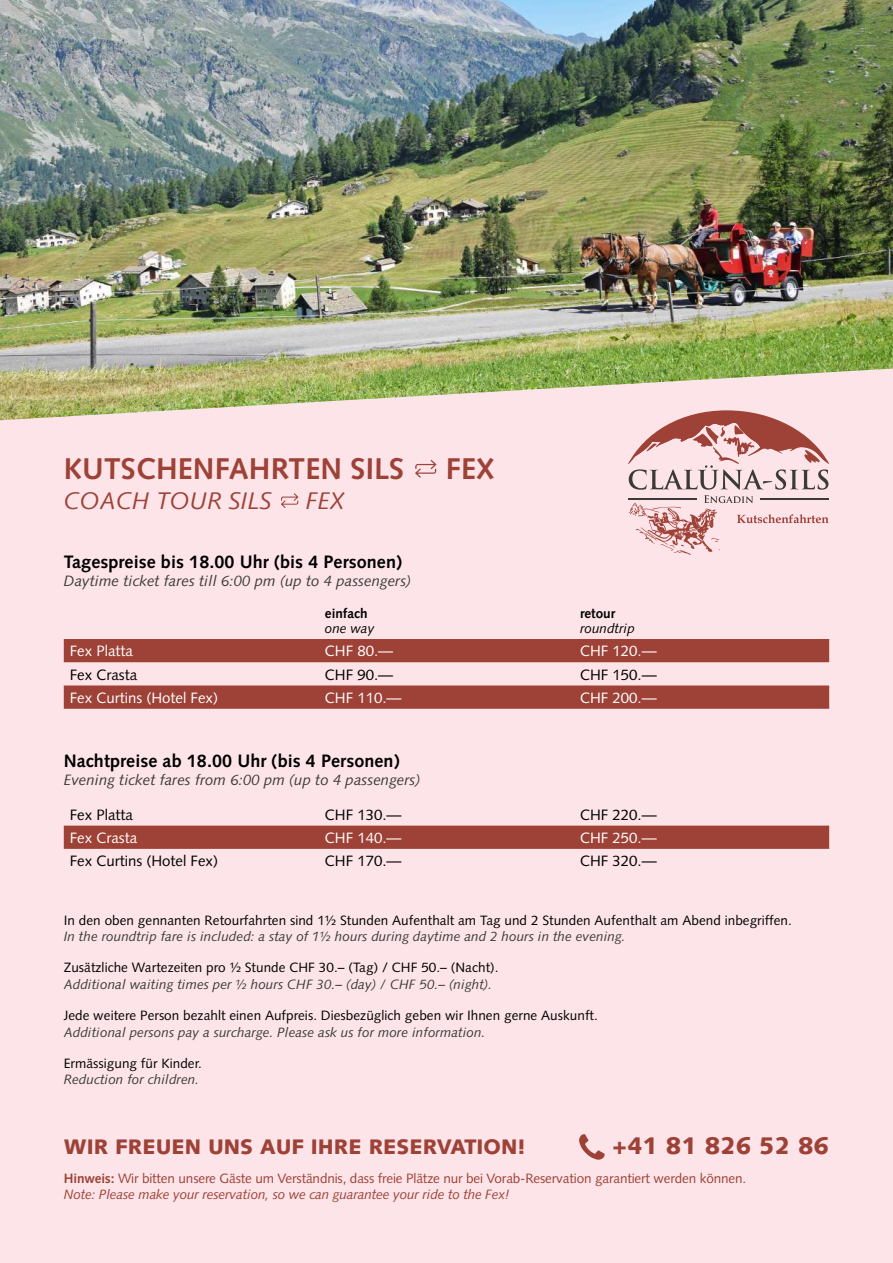
<style>
.page{position:relative;width:893px;height:1263px;background:#fce4e8}
.page>*{position:absolute;margin:0;border:0;box-sizing:border-box;transform-origin:0 0}
.t1{font:700 30px "Syntax LT Std";letter-spacing:.005em;color:#9e4137}
.t2{font:italic 24px "Syntax LT Std";letter-spacing:.005em;color:#9e4137}
.t3{font:900 24px "Syntax LT Std";color:#9e4137}
.t4{font:900 21px "Syntax LT Std";letter-spacing:.005em;color:#9e4137}
.t5{font:700 18px "Syntax LT Std";letter-spacing:.005em;color:#000}
.t6{font:italic 15px "Syntax LT Std";letter-spacing:.005em;color:#3a3a39}
.t7{font:15px "Syntax LT Std";color:#fff}
.t8{font:15px "Syntax LT Std";color:#000}
.t9{font:13.5px "Syntax LT Std";letter-spacing:.005em;color:#000}
.t10{font:italic 13.5px "Syntax LT Std";letter-spacing:.005em;color:#3a3a39}
.t11{font:13.5px/16.2px "Syntax LT Std";letter-spacing:-.01em;color:#9e4137}
.t12{font:italic 13.5px "Syntax LT Std";color:#000}
.t13{font:700 13.5px "Syntax LT Std";color:#000}
.s1{font-weight:700}
.s2{font-style:italic}
</style>
<div class="page">
<img style="left:0;top:0;width:893px;height:420px">
<svg style="left:628px;top:410px;width:201px;height:145px"></svg>
<svg style="left:64px;top:639px;width:765px;height:70px;fill:#9e4137"></svg>
<div style="left:64px;top:826px;width:765px;height:23px;background:#9e4137"></div>
<svg style="left:579px;top:1134px;width:26px;height:26px"></svg>
<svg style="left:415px;top:460px;width:21px;height:18px"></svg>
<svg style="left:281px;top:493px;width:17px;height:15px"></svg>
<h1 class="t1" style="left:64px;top:452px;width:342px">KUTSCHENFAHRTEN SILS</h1>
<h1 class="t1" style="left:446px;top:452px;width:50px">FEX</h1>
<h2 class="t2" style="left:64px;top:487px;width:210px">COACH TOUR SILS</h2>
<h2 class="t2" style="left:306px;top:487px;width:40px">FEX</h2>
<h3 class="t5" style="left:64px;top:551px;width:340px">Tagespreise bis 18.00 Uhr (bis 4 Personen)</h3>
<p class="t6" style="left:64px;top:572px;width:349px">Daytime ticket fares till 6:00 pm (up to 4 passengers)</p>
<p class="t13" style="left:325px;top:606px;width:44px">einfach</p>
<p class="t12" style="left:325px;top:620px;width:51px">one way</p>
<p class="t13" style="left:580px;top:606px;width:37px">retour</p>
<p class="t12" style="left:580px;top:620px;width:56px">roundtrip</p>
<p class="t7" style="left:70px;top:642px;width:65px">Fex Platta</p>
<p class="t7" style="left:325px;top:642px;width:70px">CHF 80.—</p>
<p class="t7" style="left:580px;top:642px;width:78px">CHF 120.—</p>
<p class="t8" style="left:70px;top:665px;width:69px">Fex Crasta</p>
<p class="t8" style="left:325px;top:665px;width:70px">CHF 90.—</p>
<p class="t8" style="left:580px;top:665px;width:78px">CHF 150.—</p>
<p class="t7" style="left:70px;top:689px;width:150px">Fex Curtins (Hotel Fex)</p>
<p class="t7" style="left:325px;top:689px;width:78px">CHF 110.—</p>
<p class="t7" style="left:580px;top:689px;width:78px">CHF 200.—</p>
<h3 class="t5" style="left:64px;top:750px;width:337px">Nachtpreise ab 18.00 Uhr (bis 4 Personen)</h3>
<p class="t6" style="left:64px;top:771px;width:358px">Evening ticket fares from 6:00 pm (up to 4 passengers)</p>
<p class="t8" style="left:70px;top:805px;width:65px">Fex Platta</p>
<p class="t8" style="left:325px;top:805px;width:78px">CHF 130.—</p>
<p class="t8" style="left:580px;top:805px;width:78px">CHF 220.—</p>
<p class="t7" style="left:70px;top:829px;width:69px">Fex Crasta</p>
<p class="t7" style="left:325px;top:829px;width:78px">CHF 140.—</p>
<p class="t7" style="left:580px;top:829px;width:78px">CHF 250.—</p>
<p class="t8" style="left:70px;top:852px;width:150px">Fex Curtins (Hotel Fex)</p>
<p class="t8" style="left:325px;top:852px;width:78px">CHF 170.—</p>
<p class="t8" style="left:580px;top:852px;width:78px">CHF 320.—</p>
<p class="t9" style="left:64px;top:912px;width:730px">In den oben gennanten Retourfahrten sind 1½ Stunden Aufenthalt am Tag und 2 Stunden Aufenthalt am Abend inbegriffen.</p>
<p class="t10" style="left:64px;top:928px;width:563px">In the roundtrip fare is included: a stay of 1½ hours during daytime and 2 hours in the evening.</p>
<p class="t9" style="left:64px;top:960px;width:436px">Zusätzliche Wartezeiten pro ½ Stunde CHF 30.– (Tag) / CHF 50.– (Nacht).</p>
<p class="t10" style="left:64px;top:976px;width:430px">Additional waiting times per ½ hours CHF 30.– (day) / CHF 50.– (night).</p>
<p class="t9" style="left:64px;top:1008px;width:536px">Jede weitere Person bezahlt einen Aufpreis. Diesbezüglich geben wir Ihnen gerne Auskunft.</p>
<p class="t10" style="left:64px;top:1024px;width:423px">Additional persons pay a surcharge. Please ask us for more information.</p>
<p class="t9" style="left:64px;top:1055px;width:140px">Ermässigung für Kinder.</p>
<p class="t10" style="left:64px;top:1071px;width:137px">Reduction for children.</p>
<h3 class="t4" style="left:64px;top:1135px;width:463px">WIR FREUEN UNS AUF IHRE RESERVATION!</h3>
<h2 class="t3" style="left:613px;top:1132px;width:218px">+41 81 826 52 86</h2>
<p class="t11" style="left:64px;top:1170px;width:684px"><span class="s1">Hinweis:</span> Wir bitten unsere Gäste um Verständnis, dass freie Plätze nur bei Vorab-Reservation garantiert werden können.<br><span class="s2">Note: Please make your reservation, so we can guarantee your ride to the Fex!</span></p>
</div>
